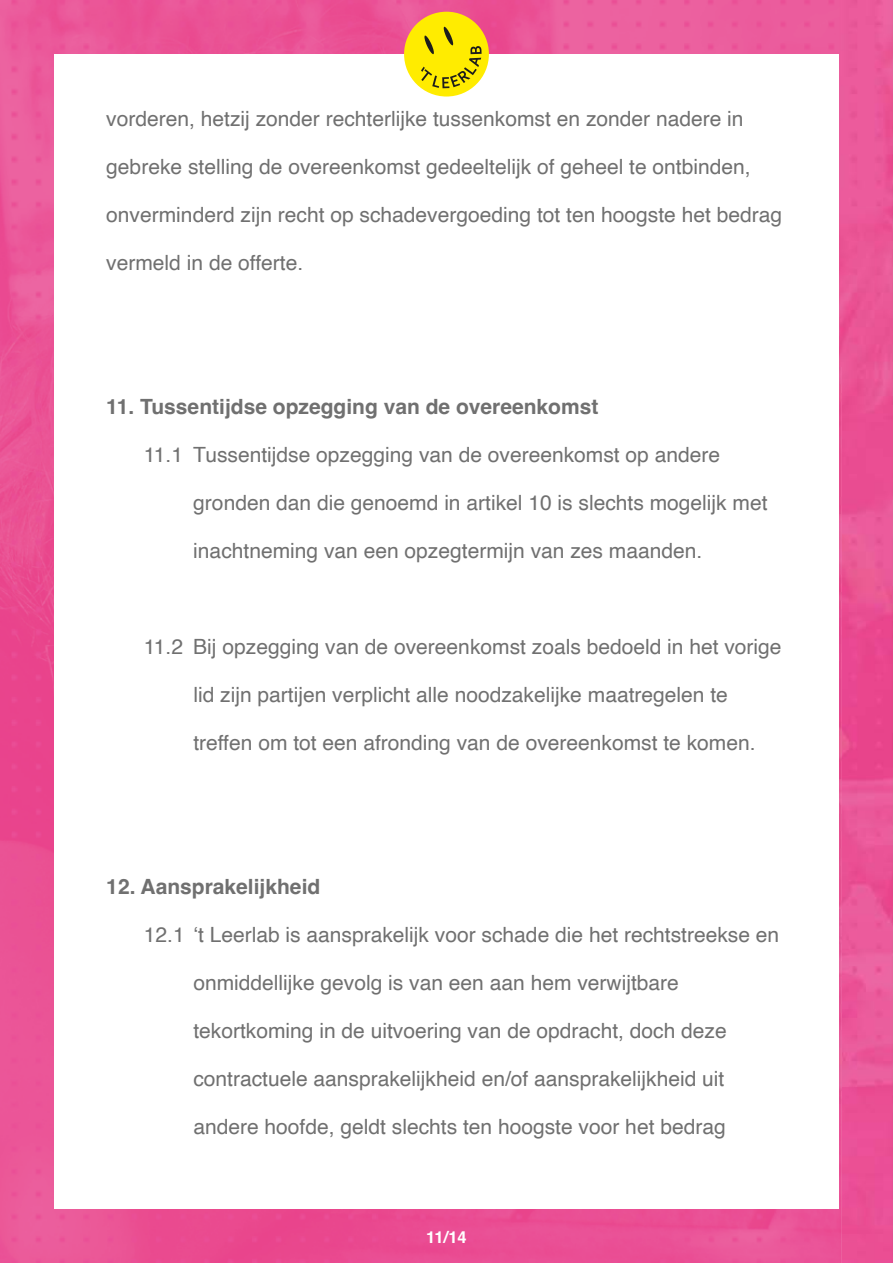
<style>
.page{position:relative;width:893px;height:1263px;background:#fff}
.page>*{position:absolute;margin:0;border:0;box-sizing:border-box;transform-origin:0 0}
.t1{font:21px "Helvetica";color:#707070}
.t2{font:700 21px "Helvetica";color:#707070}
.t3{font:700 16.5px "Helvetica";color:#fff}
</style>
<div class="page">
<img style="left:0;top:0;width:893px;height:1263px">
<div style="left:54px;top:54px;width:785px;height:1155px;background:#fff"></div>
<div style="left:404px;top:12px;width:85px;height:85px;background:#ffec00;border-radius:50%"></div>
<svg style="left:421px;top:26px;width:61px;height:62px"></svg>
<p class="t1" style="left:106px;top:102px;width:639px">vorderen, hetzij zonder rechterlijke tussenkomst en zonder nadere in</p>
<p class="t1" style="left:106px;top:150px;width:646px">gebreke stelling de overeenkomst gedeeltelijk of geheel te ontbinden,</p>
<p class="t1" style="left:106px;top:198px;width:677px">onverminderd zijn recht op schadevergoeding tot ten hoogste het bedrag</p>
<p class="t1" style="left:106px;top:246px;width:198px">vermeld in de offerte.</p>
<p class="t2" style="left:106px;top:394px;width:494px">11. Tussentijdse opzegging van de overeenkomst</p>
<p class="t1" style="left:144px;top:438px;width:578px">11.1 Tussentijdse opzegging van de overeenkomst op andere</p>
<p class="t1" style="left:193px;top:486px;width:576px">gronden dan die genoemd in artikel 10 is slechts mogelijk met</p>
<p class="t1" style="left:193px;top:534px;width:510px">inachtneming van een opzegtermijn van zes maanden.</p>
<p class="t1" style="left:144px;top:630px;width:639px">11.2 Bij opzegging van de overeenkomst zoals bedoeld in het vorige</p>
<p class="t1" style="left:193px;top:678px;width:536px">lid zijn partijen verplicht alle noodzakelijke maatregelen te</p>
<p class="t1" style="left:193px;top:726px;width:564px">treffen om tot een afronding van de overeenkomst te komen.</p>
<p class="t2" style="left:106px;top:874px;width:215px">12. Aansprakelijkheid</p>
<p class="t1" style="left:144px;top:918px;width:637px">12.1 ‘t Leerlab is aansprakelijk voor schade die het rechtstreekse en</p>
<p class="t1" style="left:193px;top:966px;width:487px">onmiddellijke gevolg is van een aan hem verwijtbare</p>
<p class="t1" style="left:193px;top:1014px;width:535px">tekortkoming in de uitvoering van de opdracht, doch deze</p>
<p class="t1" style="left:193px;top:1062px;width:533px">contractuele aansprakelijkheid en/of aansprakelijkheid uit</p>
<p class="t1" style="left:193px;top:1111px;width:534px">andere hoofde, geldt slechts ten hoogste voor het bedrag</p>
<p class="t3" style="left:426px;top:1227px;width:42px">11/14</p>
</div>
